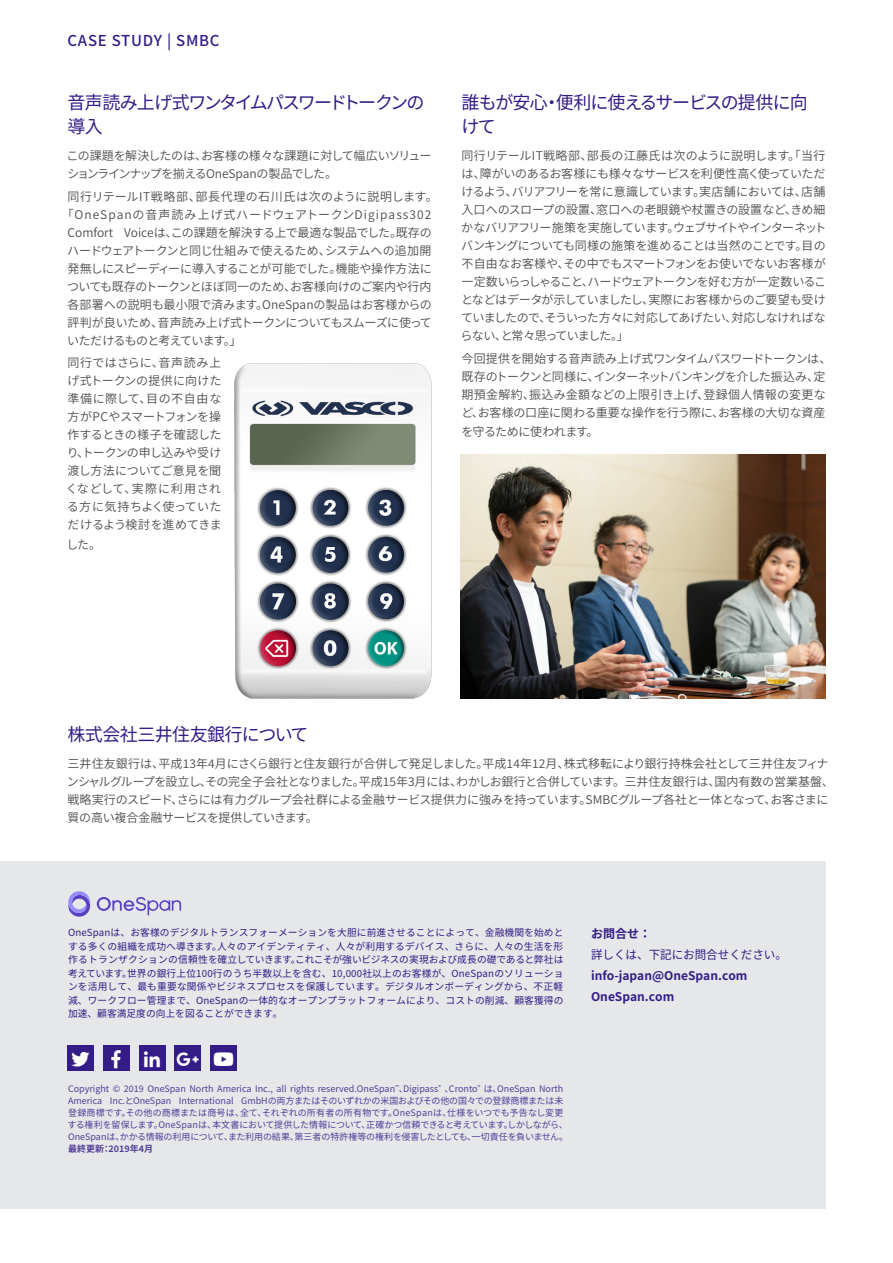
<style>
.page{position:relative;width:893px;height:1263px;background:#fff}
.page>*{position:absolute;margin:0;border:0;box-sizing:border-box;transform-origin:0 0}
.Text_-_Intro{font:18px/24px "Source Han Sans JP";letter-spacing:-.105em;color:#331c86}
.Text_-_Intro-2{font:18px/24px "Source Han Sans JP";letter-spacing:-.06em;color:#331c86}
.Text_-_Intro-3{font:18px "Source Han Sans JP";letter-spacing:-.03em;color:#331c86}
.t1{font:500 15px "Source Han Sans JP";letter-spacing:.05em;color:#331c86}
.Text{font:12px/18px "Source Han Sans JP";letter-spacing:-.015em;color:#4b4c4d}
.Text-2{font:12px "Source Han Sans JP";letter-spacing:.085em;color:#4b4c4d}
.Text-3{font:12px "Source Han Sans JP";letter-spacing:.005em;color:#4b4c4d}
.Text-4{font:12px "Source Han Sans JP";letter-spacing:.035em;color:#4b4c4d}
.Text-5{font:12px "Source Han Sans JP";letter-spacing:-.035em;color:#4b4c4d}
.t2{font:700 12px "Source Han Sans JP";color:#331c85}
.t3{font:12px "Source Han Sans JP";color:#331c85;scale:.96 1}
.Text-6{font:12px "Source Han Sans JP";letter-spacing:-.065em;color:#4b4c4d}
.Text-7{font:12px "Source Han Sans JP";letter-spacing:-.04em;color:#4b4c4d}
.t4{font:700 12px "Source Han Sans JP";color:#331c86}
.t5{font:9.75px/13.5px "Source Han Sans JP";letter-spacing:.01em;color:#331c85;text-align:justify}
.t6{font:9px/12px "Source Han Sans JP";color:#513d98}
.t7{font:700 9px "Source Han Sans JP";color:#513d98}
</style>
<div class="page">
<div style="left:0;top:862px;width:825px;height:347px;background:#e6e7e9"></div>
<div style="left:68px;top:1045px;width:26px;height:26px;background:#331c86"></div>
<div style="left:103px;top:1045px;width:26px;height:26px;background:#331c86"></div>
<div style="left:139px;top:1045px;width:26px;height:26px;background:#331c86"></div>
<div style="left:175px;top:1045px;width:26px;height:26px;background:#331c86"></div>
<div style="left:211px;top:1045px;width:26px;height:26px;background:#331c86"></div>
<svg style="left:68px;top:891px;width:22px;height:26px"></svg>
<svg style="left:97px;top:897px;width:84px;height:18px"></svg>
<img style="left:460px;top:455px;width:365px;height:243px">
<img style="left:234px;top:363px;width:198px;height:336px">
<p class="t1" style="left:68px;top:32px;width:154px">CASE STUDY | SMBC</p>
<p class="Text_-_Intro" style="left:68px;top:91px;width:358px">音声読み上げ式ワンタイムパスワードトークンの導入</p>
<p class="Text" style="left:67px;top:147px;width:366px">この課題を解決したのは、お客様の様々な課題に対して幅広いソリューションラインナップを揃えるOneSpanの製品でした。</p>
<p class="Text-4" style="left:68px;top:190px;width:372px">同行リテールIT戦略部、部長代理の石川氏は次のように説明します。</p>
<p class="Text-2" style="left:62px;top:208px;width:371px">「OneSpanの音声読み上げ式ハードウェアトークンDigipass302</p>
<p class="Text" style="left:68px;top:224px;width:366px">Comfort Voiceは、この課題を解決する上で最適な製品でした。既存の</p>
<p class="Text-5" style="left:67px;top:244px;width:366px">ハードウェアトークンと同じ仕組みで使えるため、システムへの追加開</p>
<p class="Text" style="left:68px;top:260px;width:366px">発無しにスピーディーに導入することが可能でした。機能や操作方法に</p>
<p class="Text" style="left:67px;top:278px;width:366px">ついても既存のトークンとほぼ同一のため、お客様向けのご案内や行内</p>
<p class="Text-3" style="left:68px;top:298px;width:366px">各部署への説明も最小限で済みます。OneSpanの製品はお客様からの</p>
<p class="Text" style="left:68px;top:314px;width:366px">評判が良いため、音声読み上げ式トークンについてもスムーズに使って</p>
<p class="Text-6" style="left:67px;top:334px;width:176px">いただけるものと考えています。」</p>
<p class="Text" style="left:66px;top:354px;width:157px;text-align:justify">同行ではさらに、音声読み上げ式トークンの提供に向けた準備に際して、目の不自由な方がPCやスマートフォンを操作するときの様子を確認したり、トークンの申し込みや受け渡し方法についてご意見を聞くなどして、実際に利用される方に気持ちよく使っていただけるよう検討を進めてきま</p>
<p class="Text" style="left:67px;top:536px;width:36px">した。</p>
<p class="Text_-_Intro-2" style="left:461px;top:91px;width:348px">誰もが安心・便利に使えるサービスの提供に向けて</p>
<p class="Text" style="left:461px;top:147px;width:367px;text-align:justify">同行リテールIT戦略部、部長の江藤氏は次のように説明します。「当行は、障がいのあるお客様にも様々なサービスを利便性高く使っていただけるよう、バリアフリーを常に意識しています。実店舗においては、店舗入口へのスロープの設置、窓口への老眼鏡や杖置きの設置など、きめ細かなバリアフリー施策を実施しています。ウェブサイトやインターネットバンキングについても同様の施策を進めることは当然のことです。目の不自由なお客様や、その中でもスマートフォンをお使いでないお客様が一定数いらっしゃること、ハードウェアトークンを好む方が一定数いることなどはデータが示していましたし、実際にお客様からのご要望も受けていましたので、そういった方々に対応してあげたい、対応しなければならない、と常々思っていました。」</p>
<p class="Text" style="left:461px;top:350px;width:371px">今回提供を開始する音声読み上げ式ワンタイムパスワードトークンは、既存のトークンと同様に、インターネットバンキングを介した振込み、定期預金解約、振込み金額などの上限引き上げ、登録個人情報の変更など、お客様の口座に関わる重要な操作を行う際に、お客様の大切な資産</p>
<p class="Text-7" style="left:461px;top:425px;width:139px">を守るために使われます。</p>
<p class="Text_-_Intro-3" style="left:68px;top:724px;width:242px">株式会社三井住友銀行について</p>
<p class="Text" style="left:67px;top:754px;width:769px">三井住友銀行は、平成13年4月にさくら銀行と住友銀行が合併して発足しました。平成14年12月、株式移転により銀行持株会社として三井住友フィナンシャルグループを設立し、その完全子会社となりました。平成15年3月には、わかしお銀行と合併しています。三井住友銀行は、国内有数の営業基盤、戦略実行のスピード、さらには有力グループ会社群による金融サービス提供力に強みを持っています。SMBCグループ各社と一体となって、お客さまに質の高い複合金融サービスを提供していきます。</p>
<p class="t5" style="left:68px;top:926px;width:497px">OneSpanは、お客様のデジタルトランスフォーメーションを大胆に前進させることによって、金融機関を始めとする多くの組織を成功へ導きます。人々のアイデンティティ、人々が利用するデバイス、さらに、人々の生活を形作るトランザクションの信頼性を確立していきます。これこそが強いビジネスの実現および成長の礎であると弊社は考えています。世界の銀行上位100行のうち半数以上を含む、10,000社以上のお客様が、OneSpanのソリューションを活用して、最も重要な関係やビジネスプロセスを保護しています。デジタルオンボーディングから、不正軽減、ワークフロー管理まで、OneSpanの一体的なオープンプラットフォームにより、コストの削減、顧客獲得の加速、顧客満足度の向上を図ることができます。</p>
<p class="t6" style="left:68px;top:1083px;width:502px">Copyright © 2019 OneSpan North America Inc., all rights reserved.OneSpan<sup>™</sup>、Digipass<sup>®</sup> 、Cronto<sup>®</sup> は、OneSpan North America Inc.とOneSpan International GmbHの両方またはそのいずれかの米国およびその他の国々での登録商標または未登録商標です。その他の商標または商号は、全て、それぞれの所有者の所有物です。OneSpanは、仕様をいつでも予告なし変更する権利を留保します。OneSpanは、本文書において提供した情報について、正確かつ信頼できると考えています。しかしながら、OneSpanは、かかる情報の利用について、また利用の結果、第三者の特許権等の権利を侵害したとしても、一切責任を負いません。</p>
<p class="t7" style="left:68px;top:1144px;width:87px">最終更新：2019年4月</p>
<p class="t2" style="left:591px;top:927px;width:61px">お問合せ：</p>
<p class="t3" style="left:591px;top:948px;width:205px">詳しくは、下記にお問合せください。</p>
<p class="t2" style="left:591px;top:969px;width:158px">info-japan@OneSpan.com</p>
<p class="t4" style="left:591px;top:990px;width:85px">OneSpan.com</p>
</div>
